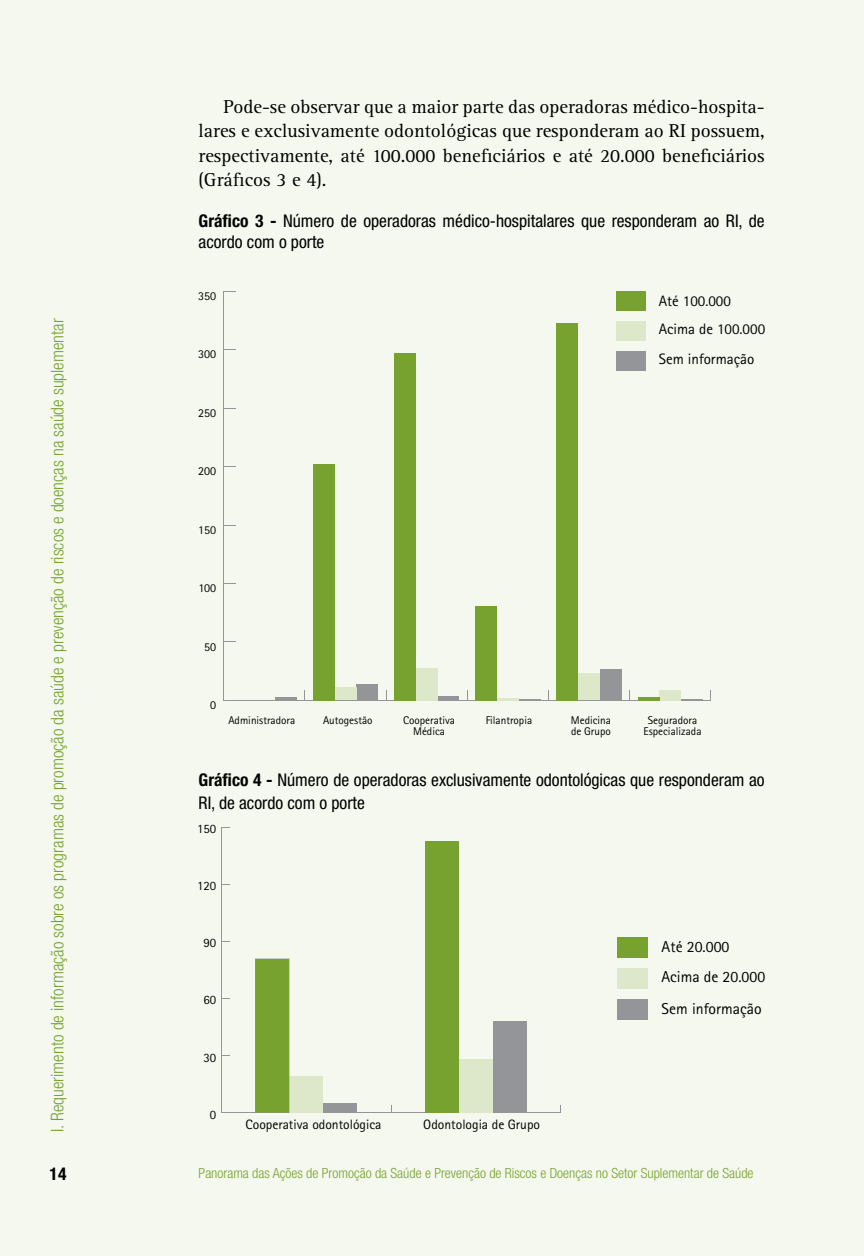
<style>
.page{position:relative;width:864px;height:1256px;background:#fff}
.page>*{position:absolute;margin:0;border:0;box-sizing:border-box;transform-origin:0 0}
.t1{font:19.25px/24.5px "Rotis Serif 55";color:#000;text-align:justify}
.t2{font:condensed 17.5px/21px "Helvetica Neue";color:#000}
.t3{font:300 condensed 17.5px "Helvetica Neue";color:#78a22f}
.t4{font:700 condensed 17.5px "Helvetica Neue";color:#000}
.t5{font:15.75px "Rotis Sans Serif 55";color:#000}
.t6{font:15.05px "Rotis Sans Serif 55";color:#000}
.t7{font:300 condensed 14px "Helvetica Neue";color:#78a22f}
.t8{font:13.65px "Rotis Sans Serif 55";color:#000}
.t9{font:12.78px "Rotis Sans Serif 55";color:#000}
.t10{font:12.08px "Rotis Sans Serif 55";color:#000}
.t11{font:11.2px/11.2px "Rotis Sans Serif 55";color:#000;text-align:center}
.s1{font-weight:700}
</style>
<div class="page">
<div style="left:0;top:0;width:863px;height:1255px;background:#f4f8ee"></div>
<hr style="left:224px;top:700px;width:486px;height:1px;background:#939598">
<hr style="left:223px;top:291px;width:1px;height:409px;background:#939598">
<svg style="left:224px;top:641px;width:12px;height:1px"></svg>
<svg style="left:224px;top:583px;width:12px;height:1px"></svg>
<svg style="left:224px;top:466px;width:12px;height:1px"></svg>
<svg style="left:224px;top:408px;width:12px;height:1px"></svg>
<svg style="left:224px;top:349px;width:12px;height:1px"></svg>
<svg style="left:224px;top:291px;width:12px;height:1px"></svg>
<svg style="left:275px;top:697px;width:22px;height:3px"></svg>
<div style="left:356px;top:684px;width:22px;height:16px;background:#939598"></div>
<div style="left:437px;top:695px;width:22px;height:5px;background:#939598"></div>
<svg style="left:518px;top:699px;width:22px;height:1px"></svg>
<div style="left:599px;top:668px;width:22px;height:32px;background:#939598"></div>
<svg style="left:680px;top:699px;width:22px;height:1px"></svg>
<div style="left:334px;top:687px;width:22px;height:13px;background:#dde8cb"></div>
<div style="left:416px;top:667px;width:21px;height:33px;background:#dde8cb"></div>
<hr style="left:497px;top:698px;width:21px;height:2px;background:#dde8cb">
<div style="left:578px;top:673px;width:21px;height:27px;background:#dde8cb"></div>
<div style="left:659px;top:689px;width:21px;height:11px;background:#dde8cb"></div>
<div style="left:313px;top:464px;width:21px;height:236px;background:#78a22f"></div>
<div style="left:394px;top:353px;width:22px;height:347px;background:#78a22f"></div>
<div style="left:475px;top:605px;width:22px;height:95px;background:#78a22f"></div>
<div style="left:556px;top:323px;width:22px;height:377px;background:#78a22f"></div>
<svg style="left:638px;top:697px;width:21px;height:3px"></svg>
<div style="left:616px;top:350px;width:29px;height:20px;background:#939598"></div>
<div style="left:616px;top:321px;width:29px;height:19px;background:#dde8cb"></div>
<div style="left:616px;top:291px;width:29px;height:20px;background:#78a22f"></div>
<hr style="left:221px;top:1112px;width:339px;height:1px;background:#939598">
<hr style="left:221px;top:827px;width:1px;height:285px;background:#939598">
<div style="left:323px;top:1102px;width:34px;height:10px;background:#939598"></div>
<div style="left:493px;top:1021px;width:33px;height:91px;background:#939598"></div>
<div style="left:289px;top:1076px;width:34px;height:36px;background:#dde8cb"></div>
<div style="left:459px;top:1059px;width:34px;height:53px;background:#dde8cb"></div>
<div style="left:255px;top:958px;width:34px;height:154px;background:#78a22f"></div>
<div style="left:425px;top:840px;width:34px;height:272px;background:#78a22f"></div>
<div style="left:616px;top:999px;width:31px;height:20px;background:#939598"></div>
<div style="left:616px;top:967px;width:31px;height:21px;background:#dde8cb"></div>
<div style="left:616px;top:936px;width:31px;height:21px;background:#78a22f"></div>
<p class="t1" style="left:198px;top:95px;width:567px;text-indent:25px">Pode-se observar que a maior parte das operadoras médico-hospita&shy;lares e exclusivamente odontológicas que responderam ao RI possuem, respectivamente, até 100.000 beneficiários e até 20.000 beneficiários (Gráficos 3 e 4).</p>
<p class="t2" style="left:198px;top:210px;width:567px"><span class="s1">Gráfico 3 -</span> Número de operadoras médico-hospitalares que responderam ao RI, de acordo com o porte</p>
<p class="t10" style="left:198px;top:288px;width:20px">350</p>
<p class="t6" style="left:658px;top:291px;width:22px">Até</p>
<p class="t6" style="left:632px;top:292px;width:99px">cima de 100.000</p>
<p class="t3" style="left:47px;top:1131px;width:814px;rotate:-90deg">I. Requerimento de informação sobre os programas de promoção da saúde e prevenção de riscos e doenças na saúde suplementar</p>
<p class="t4" style="left:50px;top:1163px;width:18px">14</p>
<p class="t7" style="left:198px;top:1164px;width:556px">Panorama das Ações de Promoção da Saúde e Prevenção de Riscos e Doenças no Setor Suplementar de Saúde</p>
<p class="t6" style="left:658px;top:320px;width:108px">Acima de 100.000</p>
<p class="t10" style="left:198px;top:347px;width:20px">300</p>
<p class="t6" style="left:658px;top:350px;width:97px">Sem informação</p>
<p class="t10" style="left:198px;top:405px;width:20px">250</p>
<p class="t10" style="left:198px;top:464px;width:20px">200</p>
<p class="t10" style="left:198px;top:522px;width:20px">150</p>
<p class="t10" style="left:198px;top:580px;width:19px">100</p>
<p class="t10" style="left:204px;top:639px;width:14px">50</p>
<p class="t10" style="left:210px;top:697px;width:8px">0</p>
<p class="t11" style="left:403px;top:714px;width:53px">Cooperativa</p>
<p class="t11" style="left:485px;top:714px;width:48px">Filantropia</p>
<p class="t11" style="left:413px;top:725px;width:33px">Médica</p>
<p class="t11" style="left:643px;top:714px;width:59px">Seguradora<br>Especializada</p>
<p class="t11" style="left:228px;top:714px;width:68px">Administradora</p>
<p class="t11" style="left:323px;top:714px;width:51px">Autogestão</p>
<p class="t11" style="left:570px;top:714px;width:42px;text-align:left">Medicina de Grupo</p>
<p class="t2" style="left:198px;top:768px;width:567px;line-height:23.1px"><span class="s1">Gráfico 4 -</span> Número de operadoras exclusivamente odontológicas que responderam ao<br>RI, de acordo com o porte</p>
<p class="t9" style="left:197px;top:821px;width:21px">150</p>
<p class="t9" style="left:197px;top:878px;width:21px">120</p>
<p class="t9" style="left:203px;top:935px;width:14px">90</p>
<p class="t5" style="left:661px;top:937px;width:69px">Até 20.000</p>
<p class="t5" style="left:661px;top:967px;width:105px">Acima de 20.000</p>
<p class="t9" style="left:203px;top:992px;width:14px">60</p>
<p class="t5" style="left:661px;top:998px;width:102px">Sem informação</p>
<p class="t9" style="left:203px;top:1049px;width:14px">30</p>
<p class="t9" style="left:210px;top:1106px;width:8px">0</p>
<p class="t8" style="left:245px;top:1115px;width:137px">Cooperativa odontológica</p>
<p class="t8" style="left:423px;top:1115px;width:118px">Odontologia de Grupo</p>
</div>
